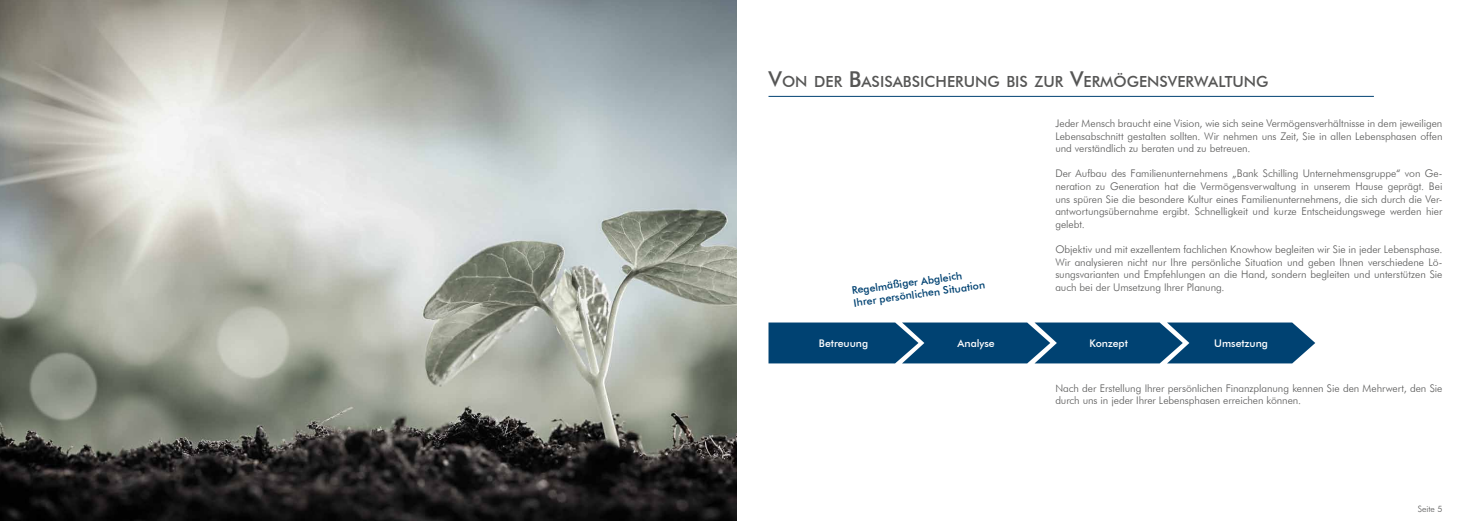
<style>
.page{position:relative;width:1474px;height:521px;background:#fff}
.page>*{position:absolute;margin:0;border:0;box-sizing:border-box;transform-origin:0 0}
.t1{font:500 15.31px "Futura BT";color:#565655}
.t2{font:300 10.5px/12.6px "Futura BT";letter-spacing:-.005em;color:#565655;text-align:justify}
.t3{font:500 10.5px/12.6px "Futura BT";color:#004272}
.t4{font:500 10.5px "Futura BT";color:#fff}
.t5{font:300 8.75px "Futura BT";color:#565655}
.s1{font-size:21.88px}
</style>
<div class="page">
<img style="left:0;top:0;width:737px;height:521px">
<hr style="left:768px;top:96px;width:605px;height:1px;background:#004272">
<svg style="left:768px;top:322px;width:547px;height:41px;background:#114f7b"></svg>
<h1 class="t1" style="left:768px;top:72px;width:501px"><span class="s1">V</span>ON DER <span class="s1">B</span>ASISABSICHERUNG BIS ZUR <span class="s1">V</span>ERMÖGENSVERWALTUNG</h1>
<p class="t3" style="left:851px;top:284px;width:134px;rotate:-8deg">Regelmäßiger Abgleich<br>Ihrer persönlichen Situation</p>
<p class="t2" style="left:1055px;top:117px;width:388px">Jeder Mensch braucht eine Vision, wie sich seine Vermögensverhältnisse in dem jeweiligen Lebensabschnitt gestalten sollten. Wir nehmen uns Zeit, Sie in allen Lebensphasen offen und verständlich zu beraten und zu betreuen.</p>
<p class="t2" style="left:1055px;top:167px;width:388px">Der Aufbau des Familienunternehmens „Bank Schilling Unternehmensgruppe“ von Ge&shy;neration zu Generation hat die Vermögensverwaltung in unserem Hause geprägt. Bei uns spüren Sie die besondere Kultur eines Familienunternehmens, die sich durch die Ver&shy;antwortungsübernahme ergibt. Schnelligkeit und kurze Entscheidungswege werden hier gelebt.</p>
<p class="t2" style="left:1055px;top:243px;width:388px">Objektiv und mit exzellentem fachlichen Knowhow begleiten wir Sie in jeder Lebensphase.<br>Wir analysieren nicht nur Ihre persönliche Situation und geben Ihnen verschiedene Lö&shy;sungsvarianten und Empfehlungen an die Hand, sondern begleiten und unterstützen Sie auch bei der Umsetzung Ihrer Planung.</p>
<p class="t4" style="left:818px;top:337px;width:51px">Betreuung</p>
<p class="t4" style="left:957px;top:337px;width:39px">Analyse</p>
<p class="t4" style="left:1089px;top:337px;width:40px">Konzept</p>
<p class="t4" style="left:1214px;top:337px;width:55px">Umsetzung</p>
<p class="t2" style="left:1055px;top:382px;width:388px">Nach der Erstellung Ihrer persönlichen Finanzplanung kennen Sie den Mehrwert, den Sie durch uns in jeder Ihrer Lebensphasen erreichen können.</p>
<p class="t5" style="left:1417px;top:503px;width:26px">Seite 5</p>
</div>
